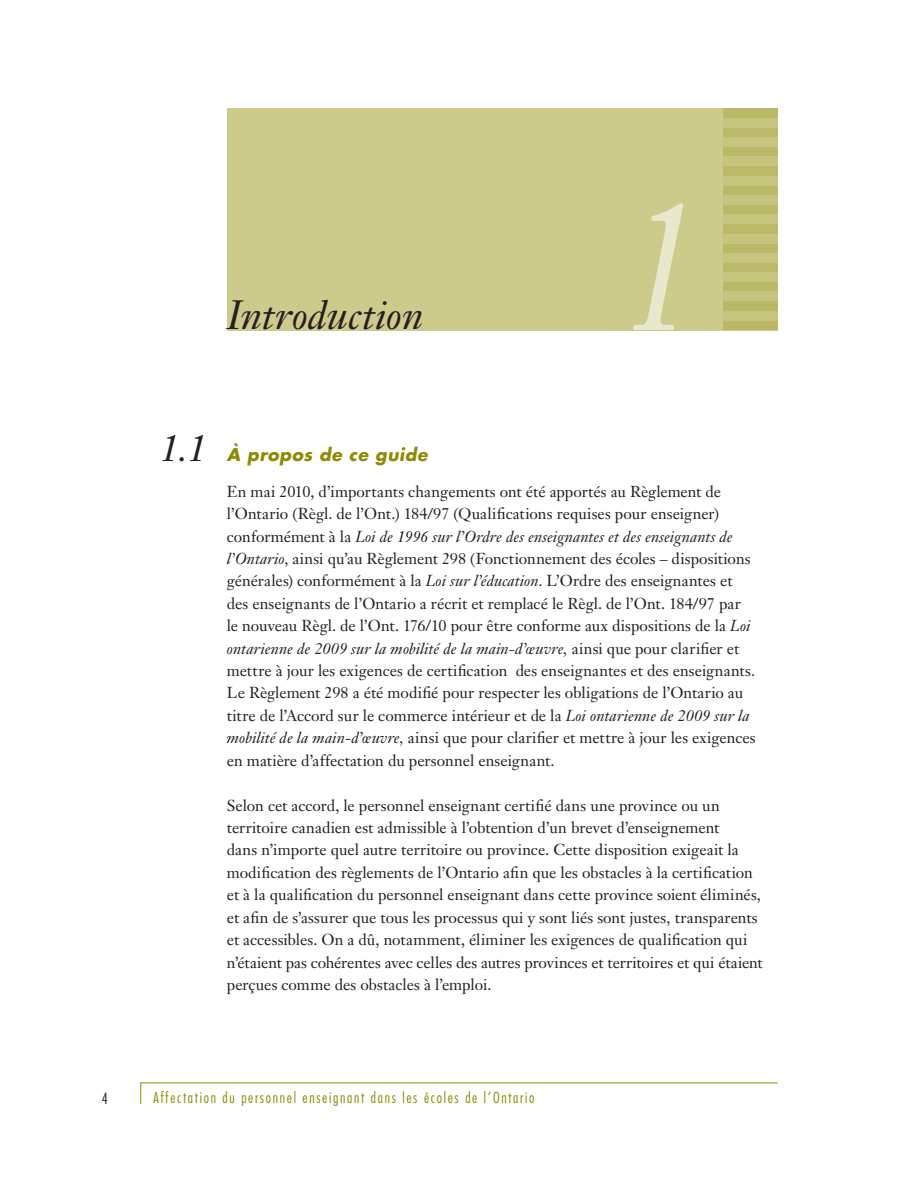
<style>
.page{position:relative;width:918px;height:1188px;background:#fff}
.page>*{position:absolute;margin:0;border:0;box-sizing:border-box;transform-origin:0 0}
.t1{font:italic 181.65px "Janson Text";color:#e8e8cc;scale:.8 1}
.t2{font:italic 40.35px "Janson Text";letter-spacing:.005em;color:#231f20}
.t3{font:italic 700 17.25px "Futura";letter-spacing:.03em;color:#8d8b00}
.t4{font:15.75px/22.4px "Janson Text";color:#231f20}
.t5{font:300 condensed 15px "Futura";letter-spacing:.115em;color:#8d8b00}
.t6{font:300 condensed 15px "Futura";color:#231f20}
.s1{font-family:"Janson Text";font-weight:400;font-size:37.35px;color:#231f20}
.s2{font-style:italic}
</style>
<div class="page">
<hr style="left:140px;top:1082px;width:638px;height:1px;background:#8d8b00">
<svg style="left:140px;top:1083px;width:1px;height:21px"></svg>
<div style="left:227px;top:108px;width:551px;height:222px;background:#cccb8c"></div>
<div style="left:724px;top:263px;width:54px;height:9px;background:#bbb966"></div>
<div style="left:724px;top:243px;width:54px;height:10px;background:#bbb966"></div>
<div style="left:724px;top:224px;width:54px;height:10px;background:#bbb966"></div>
<div style="left:724px;top:205px;width:54px;height:9px;background:#bbb966"></div>
<div style="left:724px;top:185px;width:54px;height:10px;background:#bbb966"></div>
<div style="left:724px;top:166px;width:54px;height:10px;background:#bbb966"></div>
<div style="left:724px;top:147px;width:54px;height:9px;background:#bbb966"></div>
<div style="left:724px;top:127px;width:54px;height:10px;background:#bbb966"></div>
<div style="left:724px;top:108px;width:54px;height:10px;background:#bbb966"></div>
<div style="left:724px;top:282px;width:54px;height:10px;background:#bbb966"></div>
<div style="left:724px;top:301px;width:54px;height:10px;background:#bbb966"></div>
<div style="left:724px;top:321px;width:54px;height:9px;background:#bbb966"></div>
<div style="left:724px;top:272px;width:54px;height:10px;background:#c6c580"></div>
<div style="left:724px;top:253px;width:54px;height:10px;background:#c6c580"></div>
<div style="left:724px;top:234px;width:54px;height:9px;background:#c6c580"></div>
<div style="left:724px;top:214px;width:54px;height:10px;background:#c6c580"></div>
<div style="left:724px;top:195px;width:54px;height:10px;background:#c6c580"></div>
<div style="left:724px;top:176px;width:54px;height:9px;background:#c6c580"></div>
<div style="left:724px;top:156px;width:54px;height:10px;background:#c6c580"></div>
<div style="left:724px;top:137px;width:54px;height:10px;background:#c6c580"></div>
<div style="left:724px;top:118px;width:54px;height:9px;background:#c6c580"></div>
<div style="left:724px;top:292px;width:54px;height:9px;background:#c6c580"></div>
<div style="left:724px;top:311px;width:54px;height:10px;background:#c6c580"></div>
<h2 class="t2" style="left:227px;top:290px;width:198px">Introduction</h2>
<h1 class="t1" style="left:622px;top:155px;width:96px">1</h1>
<p class="t3" style="left:160px;top:442px;width:269px"><span class="s1">1.1</span> À propos de ce guide</p>
<p class="t4" style="left:227px;top:480px;width:530px">En mai 2010, d’importants changements ont été apportés au Règlement de l’Ontario (Règl. de l’Ont.) 184/97 (Qualifications requises pour enseigner) conformément à la <span class="s2">Loi de 1996 sur l’Ordre des enseignantes et des enseignants de l’Ontario</span>, ainsi qu’au Règlement 298 (Fonctionnement des écoles – dispositions générales) conformément à la <span class="s2">Loi sur l’éducation</span>. L’Ordre des enseignantes et des enseignants de l’Ontario a récrit et remplacé le Règl. de l’Ont. 184/97 par le nouveau Règl. de l’Ont. 176/10 pour être conforme aux dispositions de la <span class="s2">Loi ontarienne de 2009 sur la mobilité de la main-d’œuvre,</span> ainsi que pour clarifier et mettre à jour les exigences de certification des enseignantes et des enseignants.<br>Le Règlement 298 a été modifié pour respecter les obligations de l’Ontario au titre de l’Accord sur le commerce intérieur et de la <span class="s2">Loi ontarienne de 2009 sur la mobilité de la main-d’œuvre,</span> ainsi que pour clarifier et mettre à jour les exigences en matière d’affectation du personnel enseignant.</p>
<p class="t4" style="left:227px;top:794px;width:537px">Selon cet accord, le personnel enseignant certifié dans une province ou un territoire canadien est admissible à l’obtention d’un brevet d’enseignement<br>dans n’importe quel autre territoire ou province. Cette disposition exigeait la modification des règlements de l’Ontario afin que les obstacles à la certification et à la qualification du personnel enseignant dans cette province soient éliminés, et afin de s’assurer que tous les processus qui y sont liés sont justes, transparents et accessibles. On a dû, notamment, éliminer les exigences de qualification qui n’étaient pas cohérentes avec celles des autres provinces et territoires et qui étaient perçues comme des obstacles à l’emploi.</p>
<p class="t6" style="left:102px;top:1089px;width:8px">4</p>
<p class="t5" style="left:154px;top:1089px;width:382px">Affectation du personnel enseignant dans les écoles de l’Ontario</p>
</div>
